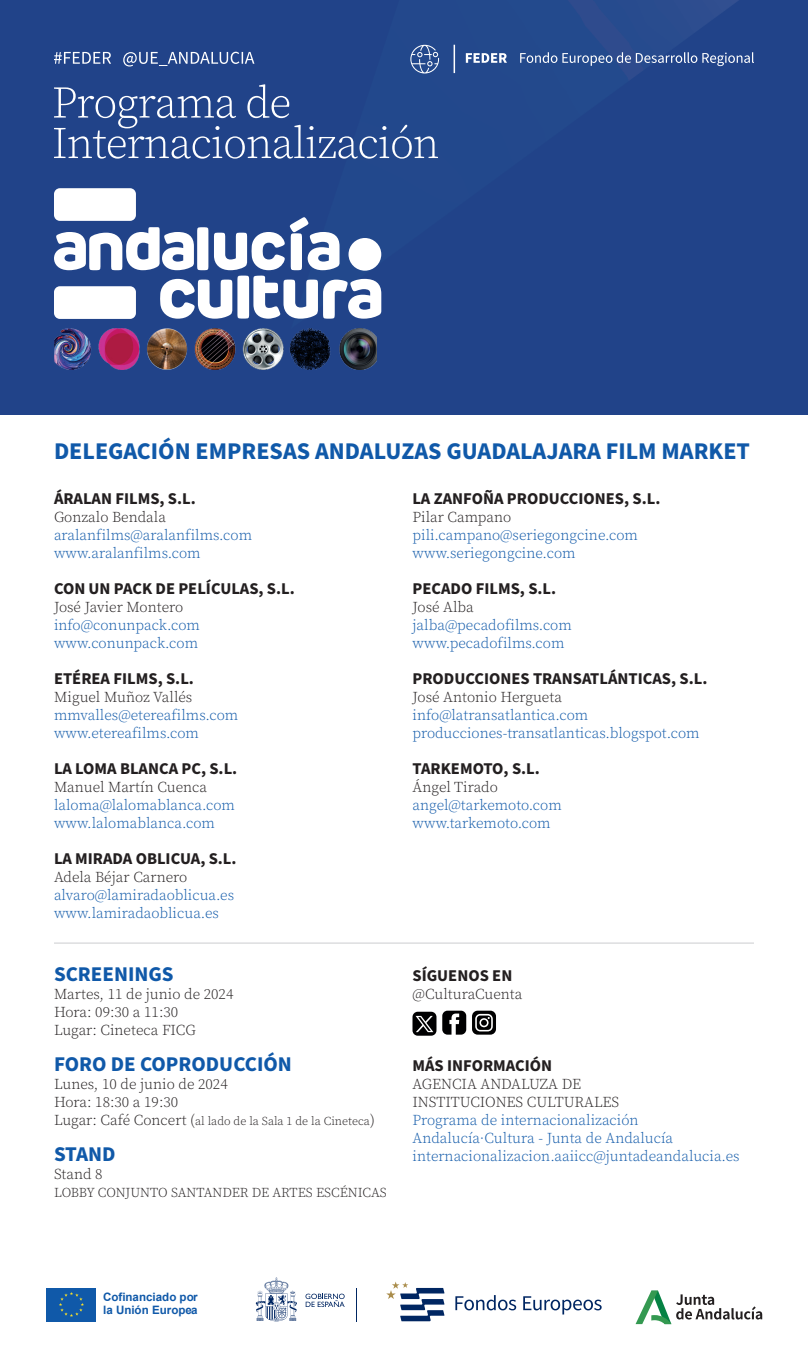
<style>
.page{position:relative;width:808px;height:1361px;background:#fff}
.page>*{position:absolute;margin:0;border:0;box-sizing:border-box;transform-origin:0 0}
.t1{font:700 24px "Source Sans Pro";color:#1059a9}
.t2{font:700 21px "Source Sans Pro";color:#1059a9}
.t3{font:700 16.5px "Source Sans Pro";color:#231f20}
.t4{font:300 15px/18px "Source Serif Pro";color:#1059a9}
.t5{font:300 15px/18px "Source Serif Pro";color:#231f20}
.t6{font:300 13.5px "Source Serif Pro";letter-spacing:-.005em;color:#231f20}
.t7{font:300 12px "Source Serif Pro";color:#231f20}
.t8{font:700 11.55px/13.6px "Arial";color:#1059a9}
.s1{font-size:15px}
</style>
<div class="page">
<div style="left:0;top:0;width:808px;height:414px;background:#214389"></div>
<svg style="left:455px;top:1295px;width:61px;height:15px"></svg>
<svg style="left:523px;top:1296px;width:79px;height:18px"></svg>
<svg style="left:386px;top:1281px;width:58px;height:40px"></svg>
<svg style="left:256px;top:1277px;width:41px;height:44px"></svg>
<hr style="left:357px;top:1288px;width:1px;height:33px;background:#002662">
<svg style="left:305px;top:1293px;width:40px;height:14px"></svg>
<div style="left:47px;top:1288px;width:49px;height:33px;background:#1059a9"></div>
<svg style="left:59px;top:1292px;width:25px;height:25px"></svg>
<svg style="left:635px;top:1290px;width:127px;height:34px"></svg>
<svg style="left:54px;top:84px;width:384px;height:75px;background:#3c5b98"></svg>
<svg style="left:466px;top:53px;width:41px;height:10px"></svg>
<svg style="left:520px;top:52px;width:234px;height:14px;background:#506ca2"></svg>
<svg style="left:454px;top:45px;width:1px;height:28px"></svg>
<svg style="left:410px;top:45px;width:29px;height:28px"></svg>
<svg style="left:54px;top:217px;width:327px;height:102px"></svg>
<div style="left:348px;top:238px;width:33px;height:33px;background:#fff;border-radius:50%"></div>
<div style="left:54px;top:188px;width:82px;height:33px;background:#fff;border-radius:6px"></div>
<div style="left:54px;top:286px;width:82px;height:33px;background:#fff;border-radius:6px"></div>
<img style="left:54px;top:329px;width:322px;height:40px">
<svg style="left:412px;top:1011px;width:24px;height:24px"></svg>
<svg style="left:442px;top:1010px;width:24px;height:24px"></svg>
<svg style="left:472px;top:1010px;width:24px;height:24px"></svg>
<svg style="left:54px;top:52px;width:200px;height:15px;background:#546ea4"></svg>
<hr style="left:54px;top:942px;width:700px;height:2px;background:#dcdddf">
<h1 class="t1" style="left:54px;top:435px;width:697px">DELEGACIÓN EMPRESAS ANDALUZAS GUADALAJARA FILM MARKET</h1>
<p class="t3" style="left:54px;top:487px;width:143px">ÁRALAN FILMS, S.L.</p>
<p class="t5" style="left:54px;top:508px;width:113px">Gonzalo Bendala</p>
<p class="t4" style="left:54px;top:526px;width:200px">aralanfilms@aralanfilms.com www.aralanfilms.com</p>
<p class="t3" style="left:54px;top:577px;width:242px">CON UN PACK DE PELÍCULAS, S.L.</p>
<p class="t5" style="left:54px;top:598px;width:131px">José Javier Montero</p>
<p class="t4" style="left:54px;top:616px;width:147px">info@conunpack.com www.conunpack.com</p>
<p class="t3" style="left:54px;top:667px;width:141px">ETÉREA FILMS, S.L.</p>
<p class="t5" style="left:54px;top:688px;width:140px">Miguel Muñoz Vallés</p>
<p class="t4" style="left:54px;top:706px;width:186px">mmvalles@etereafilms.com www.etereafilms.com</p>
<p class="t3" style="left:54px;top:757px;width:185px">LA LOMA BLANCA PC, S.L.</p>
<p class="t5" style="left:54px;top:778px;width:155px">Manuel Martín Cuenca</p>
<p class="t4" style="left:54px;top:796px;width:182px">laloma@lalomablanca.com www.lalomablanca.com</p>
<p class="t3" style="left:54px;top:847px;width:184px">LA MIRADA OBLICUA, S.L.</p>
<p class="t5" style="left:54px;top:868px;width:135px">Adela Béjar Carnero</p>
<p class="t4" style="left:54px;top:886px;width:182px">alvaro@lamiradaoblicua.es www.lamiradaoblicua.es</p>
<h2 class="t2" style="left:54px;top:960px;width:121px">SCREENINGS</h2>
<p class="t5" style="left:54px;top:985px;width:181px">Martes, 11 de junio de 2024<br>Hora: 09:30 a 11:30<br>Lugar: Cineteca FICG</p>
<h2 class="t2" style="left:54px;top:1050px;width:239px">FORO DE COPRODUCCIÓN</h2>
<p class="t5" style="left:54px;top:1075px;width:175px">Lunes, 10 de junio de 2024<br>Hora: 18:30 a 19:30</p>
<p class="t7" style="left:54px;top:1113px;width:322px"><span class="s1">Lugar: Café Concert (</span>al lado de la Sala 1 de la Cineteca<span class="s1">)</span></p>
<h2 class="t2" style="left:54px;top:1140px;width:63px">STAND</h2>
<p class="t5" style="left:54px;top:1165px;width:50px">Stand 8</p>
<p class="t6" style="left:54px;top:1184px;width:334px">LOBBY CONJUNTO SANTANDER DE ARTES ESCÉNICAS</p>
<p class="t3" style="left:412px;top:487px;width:249px">LA ZANFOÑA PRODUCCIONES, S.L.</p>
<p class="t5" style="left:412px;top:508px;width:100px">Pilar Campano</p>
<p class="t4" style="left:412px;top:526px;width:227px">pili.campano@seriegongcine.com www.seriegongcine.com</p>
<p class="t3" style="left:412px;top:577px;width:145px">PECADO FILMS, S.L.</p>
<p class="t5" style="left:412px;top:598px;width:63px">José Alba</p>
<p class="t4" style="left:412px;top:616px;width:161px">jalba@pecadofilms.com www.pecadofilms.com</p>
<p class="t3" style="left:412px;top:667px;width:296px">PRODUCCIONES TRANSATLÁNTICAS, S.L.</p>
<p class="t5" style="left:412px;top:688px;width:151px">José Antonio Hergueta</p>
<p class="t4" style="left:412px;top:706px;width:289px">info@latransatlantica.com producciones-transatlanticas.blogspot.com</p>
<p class="t3" style="left:412px;top:757px;width:129px">TARKEMOTO, S.L.</p>
<p class="t5" style="left:412px;top:778px;width:87px">Ángel Tirado</p>
<p class="t4" style="left:412px;top:796px;width:151px">angel@tarkemoto.com www.tarkemoto.com</p>
<p class="t3" style="left:412px;top:964px;width:101px">SÍGUENOS EN</p>
<p class="t5" style="left:412px;top:985px;width:111px">@CulturaCuenta</p>
<p class="t3" style="left:412px;top:1054px;width:141px">MÁS INFORMACIÓN</p>
<p class="t5" style="left:412px;top:1075px;width:208px">AGENCIA ANDALUZA DE<br>INSTITUCIONES CULTURALES</p>
<p class="t4" style="left:412px;top:1111px;width:329px">Programa de internacionalización<br>Andalucía·Cultura - Junta de Andalucía internacionalizacion.aaiicc@juntadeandalucia.es</p>
<p class="t8" style="left:103px;top:1290px;width:96px">Cofinanciado por la Unión Europea</p>
</div>
